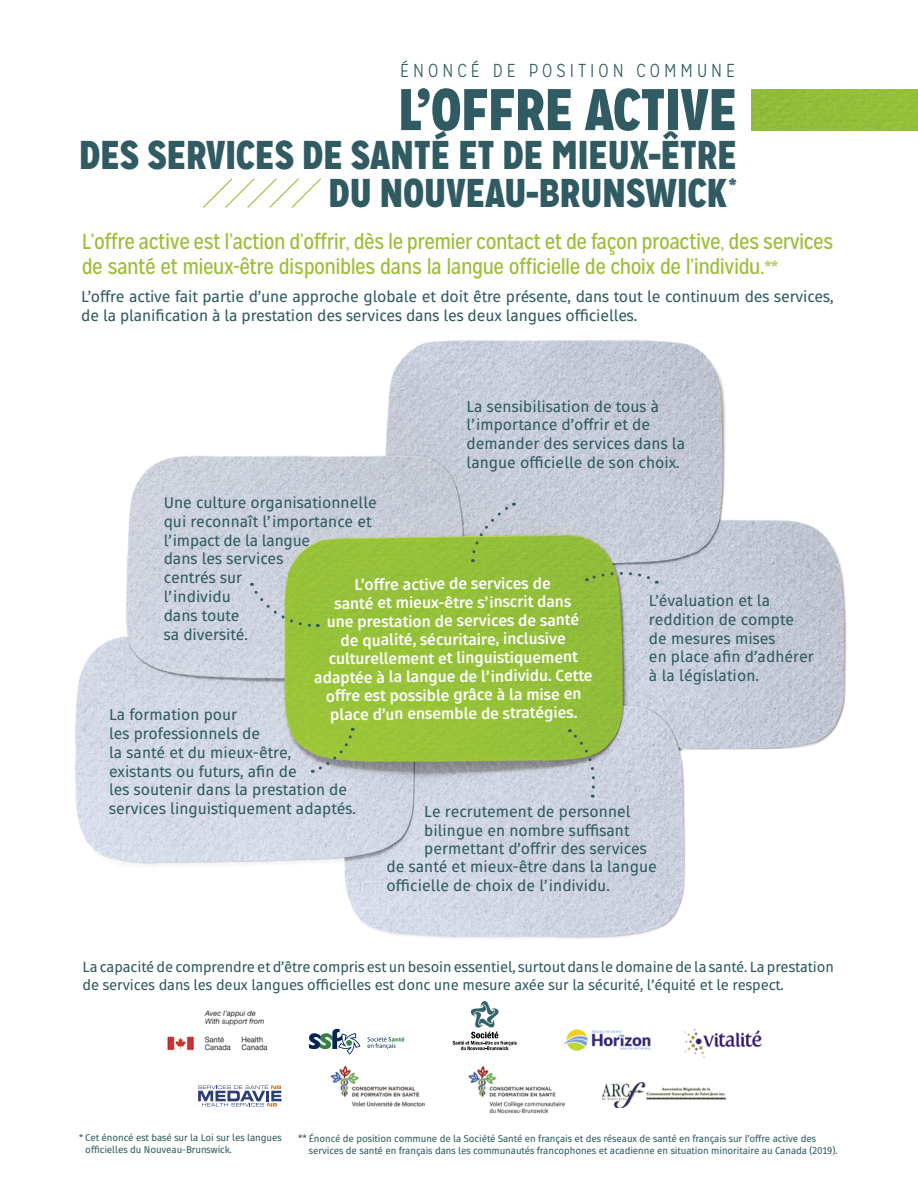
<style>
.page{position:relative;width:918px;height:1188px;background:#fff}
.page>*{position:absolute;margin:0;border:0;box-sizing:border-box;transform-origin:0 0}
.t1{font:900 58.5px "Mission Gothic";color:#305b62}
.t2{font:900 40.2px/38.4px "Mission Gothic";letter-spacing:.005em;color:#305b62;text-align:right}
.t3{font:21.75px/25.5px "Mission Gothic";letter-spacing:-.025em;color:#9dbe38}
.t4{font:300 18.75px "Mission Gothic";letter-spacing:.215em;color:#305b62}
.t5{font:700 15.75px/18.5px "Fuse";letter-spacing:-.015em;color:#fff;text-align:center}
.t6{font:15.75px/19.5px "Fuse";letter-spacing:-.01em;color:#305b62}
.t7{font:15.6px/18.8px "Fuse";color:#305b62}
.t8{font:14.7px/17.5px "Fuse";letter-spacing:-.01em;color:#305b62}
.t9{font:9.75px/12px "Fuse";letter-spacing:-.01em;color:#305b62}
.s1{font-size:18px}
.s2{font-size:10.5px}
</style>
<div class="page">
<img style="left:75px;top:340px;width:772px;height:599px">
<div style="left:751px;top:89px;width:167px;height:41px;background:#92be3a"></div>
<svg style="left:203px;top:178px;width:118px;height:30px"></svg>
<svg style="left:453px;top:1001px;width:64px;height:49px"></svg>
<svg style="left:367px;top:1037px;width:37px;height:12px"></svg>
<svg style="left:309px;top:1029px;width:52px;height:26px"></svg>
<img style="left:167px;top:1010px;width:101px;height:40px">
<img style="left:564px;top:1029px;width:87px;height:23px">
<img style="left:684px;top:1028px;width:78px;height:30px">
<img style="left:602px;top:1083px;width:123px;height:25px">
<img style="left:331px;top:1065px;width:93px;height:42px">
<svg style="left:198px;top:1084px;width:84px;height:23px"></svg>
<img style="left:468px;top:1066px;width:97px;height:48px">
<svg style="left:470px;top:502px;width:44px;height:60px;background:#adc390"></svg>
<svg style="left:312px;top:728px;width:43px;height:45px;background:#9fbc63"></svg>
<svg style="left:251px;top:583px;width:67px;height:46px;background:#afc78a"></svg>
<svg style="left:586px;top:572px;width:71px;height:12px"></svg>
<svg style="left:569px;top:729px;width:27px;height:69px;background:#aac093"></svg>
<p class="t4" style="left:400px;top:60px;width:337px">ÉNONCÉ DE POSITION COMMUNE</p>
<h1 class="t1" style="left:398px;top:71px;width:340px">L’OFFRE ACTIVE</h1>
<h2 class="t2" style="left:79px;top:135px;width:659px">DES SERVICES DE SANTÉ ET DE MIEUX-ÊTRE<br>DU NOUVEAU-BRUNSWICK<sup>*</sup></h2>
<h3 class="t3" style="left:82px;top:229px;width:753px">L’offre active est l’action d’offrir, dès le premier contact et de façon proactive, des services de santé et mieux-être disponibles dans la langue officielle de choix de l’individu.<span class="s1">**</span></h3>
<p class="t6" style="left:81px;top:287px;width:754px">L’offre active fait partie d’une approche globale et doit être présente, dans tout le continuum des services, de la planification à la prestation des services dans les deux langues officielles.</p>
<p class="t7" style="left:466px;top:397px;width:220px">La sensibilisation de tous à l’importance d’offrir et de demander des services dans la langue officielle de son choix.</p>
<p class="t7" style="left:164px;top:493px;width:215px">Une culture organisationnelle qui reconnaît l’importance et l’impact de la langue<br>dans les services<br>centrés sur<br>l’individu<br>dans toute<br>sa diversité.</p>
<p class="t5" style="left:314px;top:575px;width:280px">L’offre active de services de<br>santé et mieux-être s’inscrit dans<br>une prestation de services de santé<br>de qualité, sécuritaire, inclusive culturellement et linguistiquement adaptée à la langue de l’individu. Cette offre est possible grâce à la mise en</p>
<p class="t7" style="left:649px;top:591px;width:166px">L’évaluation et la reddition de compte de mesures mises<br>en place afin d’adhérer à la législation.</p>
<p class="t7" style="left:109px;top:706px;width:130px">La formation pour</p>
<p class="t5" style="left:330px;top:704px;width:249px">place d’un ensemble de stratégies.</p>
<p class="t7" style="left:109px;top:724px;width:248px">les professionnels de<br>la santé et du mieux-être, existants ou futurs, afin de<br>les soutenir dans la prestation de services linguistiquement adaptés.</p>
<p class="t7" style="left:424px;top:802px;width:208px">Le recrutement de personnel</p>
<p class="t7" style="left:424px;top:821px;width:207px">bilingue en nombre suffisant</p>
<p class="t7" style="left:424px;top:840px;width:224px">permettant d’offrir des services</p>
<p class="t7" style="left:387px;top:858px;width:272px">de santé et mieux-être dans la langue</p>
<p class="t7" style="left:387px;top:877px;width:225px">officielle de choix de l’individu.</p>
<p class="t8" style="left:83px;top:959px;width:753px">La capacité de comprendre et d’être compris est un besoin essentiel, surtout dans le domaine de la santé. La prestation de services dans les deux langues officielles est donc une mesure axée sur la sécurité, l’équité et le respect.</p>
<p class="t9" style="left:85px;top:1132px;width:198px;text-indent:-6px">* Cet énoncé est basé sur la Loi sur les langues officielles du Nouveau-Brunswick.</p>
<p class="t9" style="left:309px;top:1132px;width:530px;text-indent:-10px"><span class="s2">**</span> Énoncé de position commune de la Société Santé en français et des réseaux de santé en français sur l’offre active des services de santé en français dans les communautés francophones et acadienne en situation minoritaire au Canada (2019).</p>
</div>
